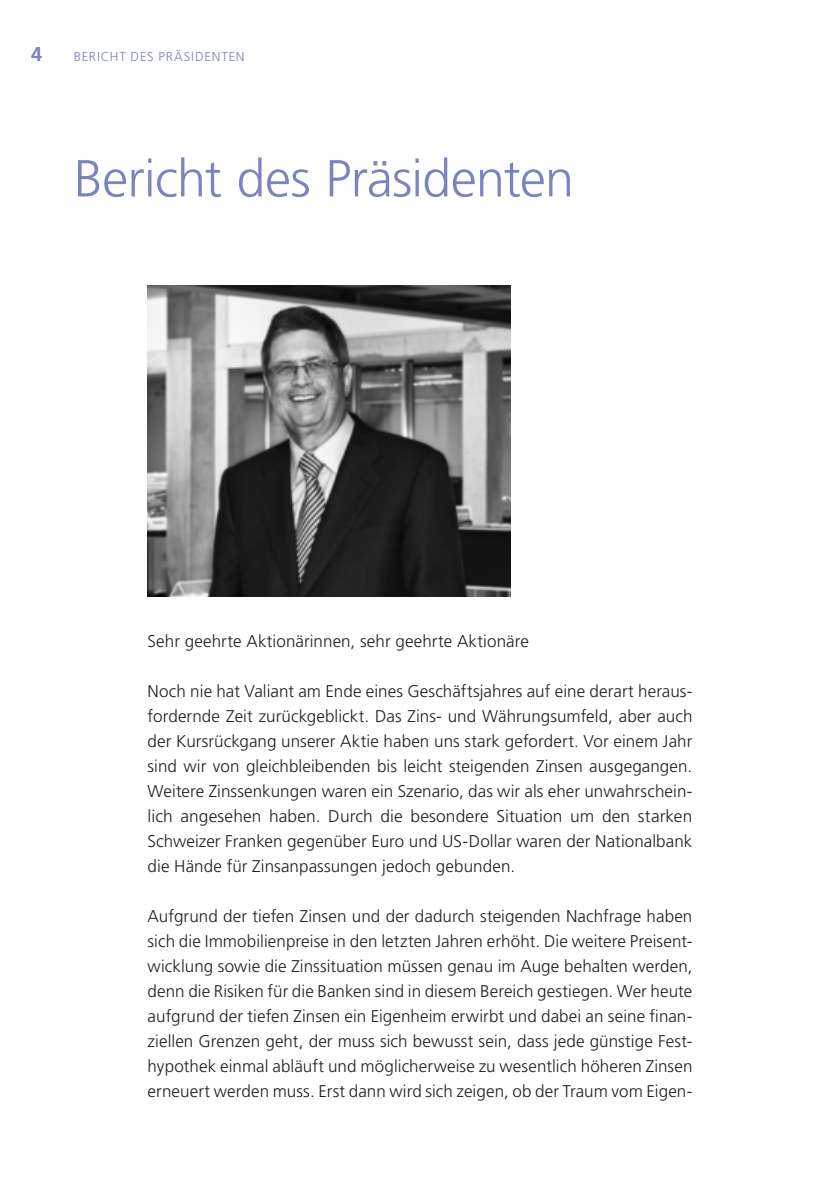
<style>
.page{position:relative;width:840px;height:1191px;background:#fff}
.page>*{position:absolute;margin:0;border:0;box-sizing:border-box;transform-origin:0 0}
.t1{font:300 52px "Frutiger LT Std";letter-spacing:-.015em;color:#7c83bf}
.t2{font:700 20px "Frutiger LT Std";color:#7c83bf}
.t3{font:300 17px/25px "Frutiger LT Std";letter-spacing:.005em;color:#231f20;text-align:justify}
.t4{font:300 13px "Frutiger LT Std";letter-spacing:.06em;color:#7c83bf}
</style>
<div class="page">
<img style="left:147px;top:285px;width:363px;height:311px">
<p class="t2" style="left:31px;top:43px;width:13px">4</p>
<p class="t4" style="left:74px;top:49px;width:172px">Bericht des Präsi denten</p>
<h1 class="t1" style="left:74px;top:149px;width:501px">Bericht des Präsidenten</h1>
<p class="t3" style="left:147px;top:628px;width:382px">Sehr geehrte Aktionärinnen, sehr geehrte Aktionäre</p>
<p class="t3" style="left:147px;top:678px;width:546px">Noch nie hat Valiant am Ende eines Geschäftsjahres auf eine derart heraus&shy;fordernde Zeit zurückgeblickt. Das Zins- und Währungsumfeld, aber auch der Kursrückgang unserer Aktie haben uns stark gefordert. Vor einem Jahr sind wir von gleichbleibenden bis leicht steigenden Zinsen ausgegangen.<br>Weitere Zinssenkungen waren ein Szenario, das wir als eher unwahrschein&shy;lich angesehen haben. Durch die besondere Situation um den starken Schweizer Franken gegenüber Euro und US-Dollar waren der Nationalbank die Hände für Zinsanpassungen jedoch gebunden.</p>
<p class="t3" style="left:147px;top:903px;width:546px">Aufgrund der tiefen Zinsen und der dadurch steigenden Nachfrage haben sich die Immobilienpreise in den letzten Jahren erhöht. Die weitere Preisent&shy;wicklung sowie die Zinssituation müssen genau im Auge behalten werden, denn die Risiken für die Banken sind in diesem Bereich gestiegen. Wer heute aufgrund der tiefen Zinsen ein Eigenheim erwirbt und dabei an seine finan&shy;ziellen Grenzen geht, der muss sich bewusst sein, dass jede günstige Fest&shy;hypothek einmal abläuft und möglicherweise zu wesentlich höheren Zinsen erneuert werden muss. Erst dann wird sich zeigen, ob der Traum vom Eigen-</p>
</div>
